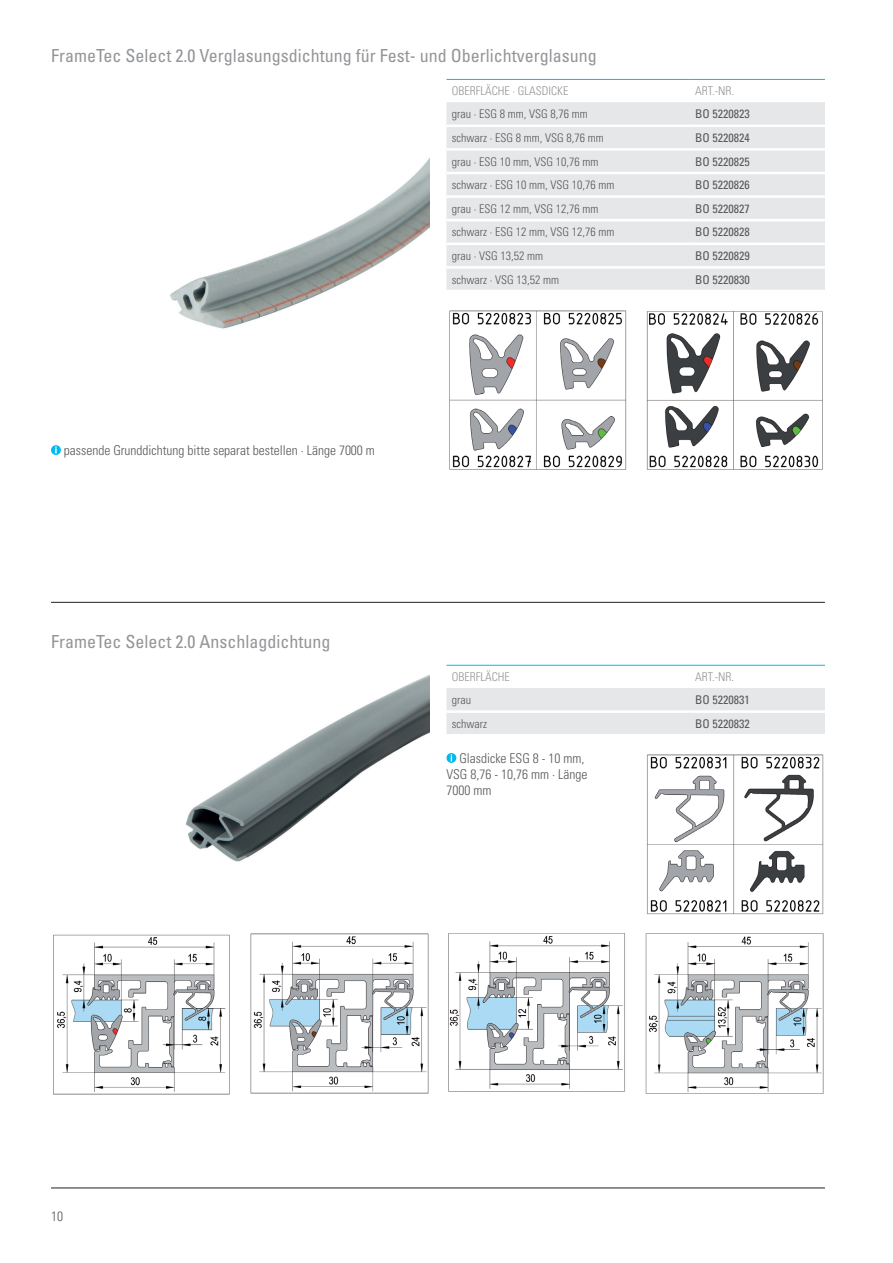
<style>
.page{position:relative;width:893px;height:1263px;background:#fff}
.page>*{position:absolute;margin:0;border:0;box-sizing:border-box;transform-origin:0 0}
.t1{font:condensed 18px "Univers";color:#939598}
.t2{font:300 condensed 13.5px/16.2px "Univers";color:#57585a}
.t3{font:300 condensed 12px "Univers";color:#57585a}
.t4{font:condensed 12px "Univers";color:#57585a}
.t5{font:300 condensed 12px "Univers";color:#939598}
</style>
<div class="page">
<hr style="left:51px;top:1188px;width:774px;height:1px;background:#231f20">
<img style="left:449px;top:310px;width:178px;height:160px">
<img style="left:647px;top:754px;width:177px;height:161px">
<img style="left:53px;top:934px;width:177px;height:161px">
<img style="left:250px;top:933px;width:179px;height:161px">
<img style="left:448px;top:933px;width:177px;height:159px">
<img style="left:170px;top:159px;width:259px;height:170px">
<img style="left:185px;top:675px;width:244px;height:187px">
<hr style="left:51px;top:602px;width:774px;height:1px;background:#231f20">
<img style="left:645px;top:933px;width:179px;height:161px">
<img style="left:646px;top:311px;width:177px;height:159px">
<div style="left:51px;top:445px;width:10px;height:10px;background:#00baf1;border-radius:50%"></div>
<svg style="left:55px;top:446px;width:2px;height:7px"></svg>
<div style="left:446px;top:102px;width:379px;height:188px;background:#e6e7e9"></div>
<hr style="left:446px;top:79px;width:244px;height:1px;background:#00baf1">
<hr style="left:690px;top:79px;width:135px;height:1px;background:#00baf1">
<hr style="left:446px;top:124px;width:244px;height:3px;background:#fff">
<hr style="left:446px;top:148px;width:244px;height:3px;background:#fff">
<hr style="left:446px;top:172px;width:244px;height:2px;background:#fff">
<hr style="left:446px;top:195px;width:244px;height:3px;background:#fff">
<hr style="left:446px;top:219px;width:244px;height:2px;background:#fff">
<hr style="left:446px;top:242px;width:244px;height:3px;background:#fff">
<hr style="left:446px;top:266px;width:244px;height:3px;background:#fff">
<hr style="left:690px;top:124px;width:135px;height:3px;background:#fff">
<hr style="left:690px;top:148px;width:135px;height:3px;background:#fff">
<hr style="left:690px;top:172px;width:135px;height:2px;background:#fff">
<hr style="left:690px;top:195px;width:135px;height:3px;background:#fff">
<hr style="left:690px;top:219px;width:135px;height:2px;background:#fff">
<hr style="left:690px;top:242px;width:135px;height:3px;background:#fff">
<hr style="left:690px;top:266px;width:135px;height:3px;background:#fff">
<div style="left:446px;top:688px;width:379px;height:46px;background:#e6e7e9"></div>
<hr style="left:446px;top:665px;width:244px;height:1px;background:#00baf1">
<hr style="left:690px;top:665px;width:135px;height:1px;background:#00baf1">
<hr style="left:446px;top:710px;width:244px;height:3px;background:#fff">
<hr style="left:690px;top:710px;width:135px;height:3px;background:#fff">
<svg style="left:446px;top:753px;width:10px;height:10px"></svg>
<h1 class="t1" style="left:51px;top:45px;width:547px">FrameTec Select 2.0 Verglasungsdichtung für Fest- und Oberlichtverglasung</h1>
<p class="t2" style="left:64px;top:442px;width:313px">passende Grunddichtung bitte separat bestellen · Länge 7000 m</p>
<h1 class="t1" style="left:51px;top:630px;width:281px">FrameTec Select 2.0 Anschlagdichtung</h1>
<p class="t5" style="left:452px;top:83px;width:118px">OBERFLÄCHE · GLASDICKE</p>
<p class="t5" style="left:695px;top:83px;width:40px">ART.-NR.</p>
<p class="t3" style="left:452px;top:107px;width:137px">grau · ESG 8 mm, VSG 8,76 mm</p>
<p class="t4" style="left:695px;top:106px;width:56px">BO 5220823</p>
<p class="t3" style="left:452px;top:130px;width:153px">schwarz · ESG 8 mm, VSG 8,76 mm</p>
<p class="t4" style="left:695px;top:130px;width:56px">BO 5220824</p>
<p class="t3" style="left:452px;top:154px;width:148px">grau · ESG 10 mm, VSG 10,76 mm</p>
<p class="t4" style="left:695px;top:154px;width:56px">BO 5220825</p>
<p class="t3" style="left:452px;top:178px;width:164px">schwarz · ESG 10 mm, VSG 10,76 mm</p>
<p class="t4" style="left:695px;top:177px;width:56px">BO 5220826</p>
<p class="t3" style="left:452px;top:201px;width:148px">grau · ESG 12 mm, VSG 12,76 mm</p>
<p class="t4" style="left:695px;top:201px;width:56px">BO 5220827</p>
<p class="t3" style="left:452px;top:225px;width:164px">schwarz · ESG 12 mm, VSG 12,76 mm</p>
<p class="t4" style="left:695px;top:224px;width:56px">BO 5220828</p>
<p class="t3" style="left:452px;top:248px;width:93px">grau · VSG 13,52 mm</p>
<p class="t4" style="left:695px;top:248px;width:56px">BO 5220829</p>
<p class="t3" style="left:452px;top:272px;width:109px">schwarz · VSG 13,52 mm</p>
<p class="t4" style="left:695px;top:272px;width:56px">BO 5220830</p>
<p class="t5" style="left:452px;top:669px;width:60px">OBERFLÄCHE</p>
<p class="t5" style="left:695px;top:669px;width:40px">ART.-NR.</p>
<p class="t3" style="left:452px;top:693px;width:21px">grau</p>
<p class="t4" style="left:695px;top:692px;width:56px">BO 5220831</p>
<p class="t3" style="left:452px;top:716px;width:37px">schwarz</p>
<p class="t4" style="left:695px;top:716px;width:56px">BO 5220832</p>
<p class="t2" style="left:446px;top:750px;width:142px;text-indent:13px">Glasdicke ESG 8 - 10 mm,<br>VSG 8,76 - 10,76 mm · Länge<br>7000 mm</p>
<p class="t2" style="left:51px;top:1208px;width:13px">10</p>
</div>
